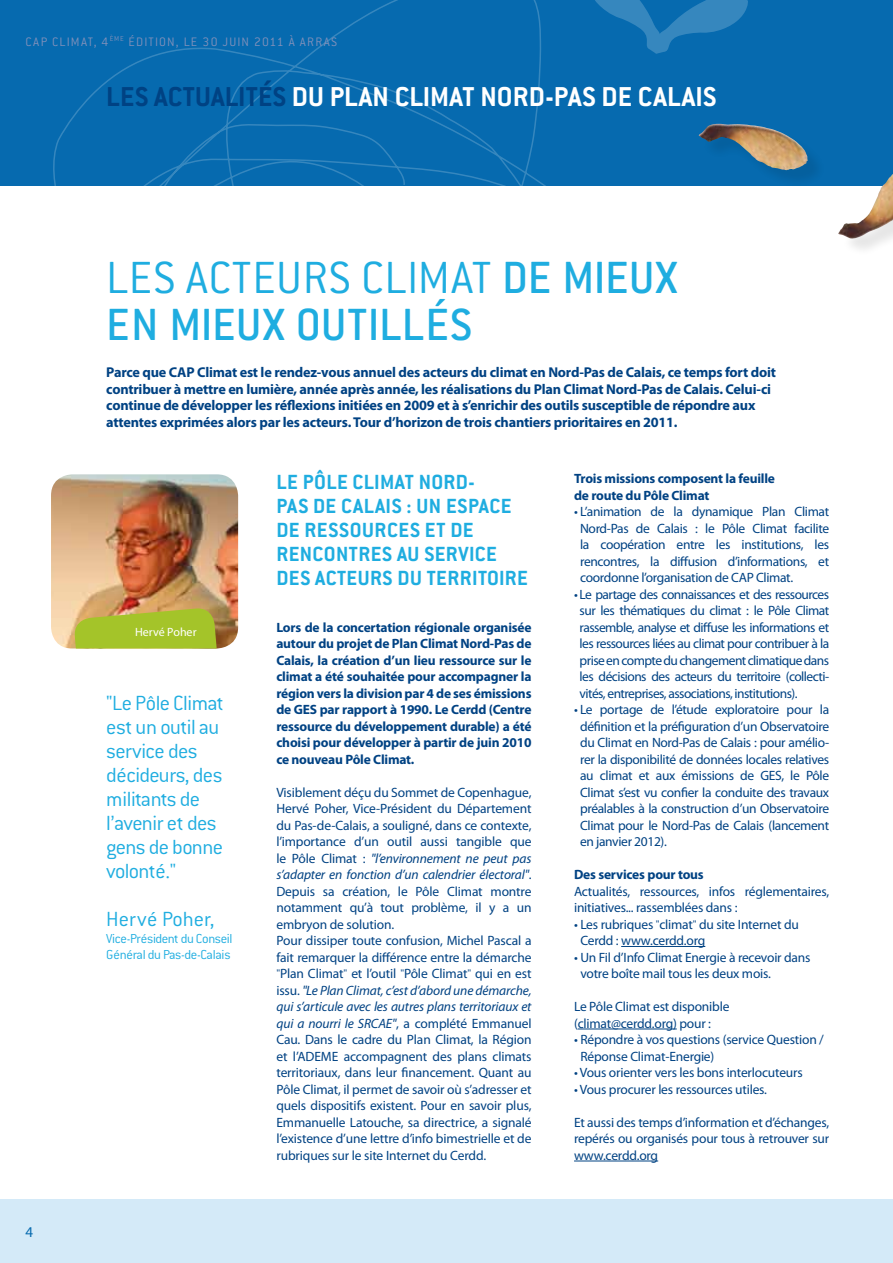
<style>
.page{position:relative;width:893px;height:1263px;background:#fff}
.page>*{position:absolute;margin:0;border:0;box-sizing:border-box;transform-origin:0 0}
.t1{font:500 49.5px/46.7px "Conduit ITC";letter-spacing:.005em;color:#1fade0}
.t2{font:700 30px "Conduit ITC";letter-spacing:.01em;color:#fff}
.t3{font:300 22.5px/24px "Conduit ITC";letter-spacing:-.025em;color:#1fade0}
.t4{font:700 22.5px/24px "Conduit ITC";letter-spacing:.02em;color:#1fade0}
.t5{font:15px "Myriad Pro";color:#066aaf}
.t6{font:700 14.25px/16.5px "Myriad Pro";letter-spacing:-.015em;color:#004283}
.t7{font:300 14.25px/16.5px "Conduit ITC";letter-spacing:-.015em;color:#1fade0}
.t8{font:13.5px/16.5px "Myriad Pro";letter-spacing:-.015em;color:#004283}
.t9{font:700 13.5px/16.5px "Myriad Pro";letter-spacing:-.015em;color:#004283;text-align:justify}
.t10{font:300 13.5px "Conduit ITC";letter-spacing:.085em;color:#8090ba}
.t11{font:12px "Myriad Pro";color:#fff}
.s1{color:#004283}
.s2{font-weight:300}
.s3{font-style:italic}
.s4{font-family:"Conduit ITC";font-weight:300}
</style>
<div class="page">
<div style="left:0;top:0;width:893px;height:186px;background:#066aaf"></div>
<svg style="left:53px;top:0;width:669px;height:186px"></svg>
<div style="left:0;top:1199px;width:893px;height:64px;background:#d4eaf8"></div>
<hr style="left:621px;top:946px;width:84px;height:1px;background:#004283">
<hr style="left:578px;top:1029px;width:99px;height:1px;background:#004283">
<hr style="left:574px;top:1161px;width:84px;height:1px;background:#004283">
<div style="left:702px;top:126px;width:124px;height:62px;background:#000;opacity:.1"></div>
<img style="left:699px;top:124px;width:109px;height:46px">
<div style="left:842px;top:166px;width:51px;height:91px;background:#000;opacity:.1"></div>
<img style="left:838px;top:174px;width:55px;height:65px">
<svg style="left:584px;top:0;width:164px;height:55px"></svg>
<img style="left:51px;top:474px;width:187px;height:174px">
<svg style="left:73px;top:607px;width:158px;height:41px;background:#abb635"></svg>
<p class="t10" style="left:26px;top:34px;width:313px">Cap climat, 4<sup>ème</sup> édition, le 30 juin 2011 à Arras</p>
<h2 class="t2" style="left:106px;top:79px;width:611px"><span class="s1">LES ACTUALITÉS</span> DU PLAN CLIMAT NORD-PAS DE CALAIS</h2>
<h1 class="t1" style="left:106px;top:254px;width:573px"><span class="s2">Les acteurs climat</span> DE MIEUX<br>EN MIEUX OUTILLÉS</h1>
<p class="t6" style="left:106px;top:364px;width:671px">Parce que CAP Climat est le rendez-vous annuel des acteurs du climat en Nord-Pas de Calais, ce temps fort doit contribuer à mettre en lumière, année après année, les réalisations du Plan Climat Nord-Pas de Calais. Celui-ci continue de développer les réflexions initiées en 2009 et à s’enrichir des outils susceptible de répondre aux attentes exprimées alors par les acteurs. Tour d’horizon de trois chantiers prioritaires en 2011.</p>
<p class="t5" style="left:26px;top:1222px;width:9px">4</p>
<p class="t11" style="left:135px;top:624px;width:63px">Hervé Poher</p>
<h3 class="t3" style="left:106px;top:691px;width:119px">"Le Pôle Climat est un outil au service des décideurs, des militants de l’avenir et des gens de bonne volonté."</h3>
<h3 class="t3" style="left:106px;top:907px;width:110px">Hervé Poher,</h3>
<p class="t7" style="left:106px;top:930px;width:128px">Vice-Président du Conseil<br>Général du Pas-de-Calais</p>
<h3 class="t4" style="left:276px;top:470px;width:253px">LE PÔLE CLIMAT NORD-<br>PAS DE CALAIS : UN ESPACE<br>DE RESSOURCES ET DE<br>RENCONTRES AU SERVICE<br>DES ACTEURS DU TERRITOIRE</h3>
<p class="t9" style="left:276px;top:618px;width:257px">Lors de la concertation régionale organisée autour du projet de Plan Climat Nord-Pas de Calais, la création d’un lieu ressource sur le climat a été souhaitée pour accompagner la région vers la division par 4 de ses émissions de GES par rapport à 1990. Le Cerdd (Centre ressource du développement durable) a été choisi pour développer à partir de juin 2010 ce nouveau Pôle Climat.</p>
<p class="t8" style="left:276px;top:783px;width:257px">Visiblement déçu du Sommet de Copenhague, Hervé Poher, Vice-Président du Département du Pas-de-Calais, a souligné, dans ce contexte, l’importance d’un outil aussi tangible que le Pôle Climat : <span class="s3">"l’environnement ne peut pas s’adapter en fonction d’un calendrier électoral"</span>.<br>Depuis sa création, le Pôle Climat montre notamment qu’à tout problème, il y a un embryon de solution.<br>Pour dissiper toute confusion, Michel Pascal a fait remarquer la différence entre la démarche <span class="s4">"</span>Plan Climat<span class="s4">"</span> et l’outil <span class="s4">"</span>Pôle Climat<span class="s4">"</span> qui en est issu. <span class="s3">"Le Plan Climat, c’est d’abord une démarche, qui s’articule avec les autres plans territoriaux et qui a nourri le SRCAE"</span>, a complété Emmanuel Cau. Dans le cadre du Plan Climat, la Région et l’ADEME accompagnent des plans climats territoriaux, dans leur financement. Quant au Pôle Climat, il permet de savoir où s’adresser et quels dispositifs existent. Pour en savoir plus, Emmanuelle Latouche, sa directrice, a signalé l’existence d’une lettre d’info bimestrielle et de rubriques sur le site Internet du Cerdd.</p>
<p class="t9" style="left:574px;top:470px;width:202px">Trois missions composent la feuille de route du Pôle Climat</p>
<p class="t8" style="left:580px;top:503px;width:251px;text-align:justify;text-indent:-6px">• L’animation de la dynamique Plan Climat Nord-Pas de Calais : le Pôle Climat facilite la coopération entre les institutions, les rencontres, la diffusion d’informations, et coordonne l’organisation de CAP Climat.</p>
<p class="t8" style="left:580px;top:585px;width:251px;text-align:justify;text-indent:-6px">• Le partage des connaissances et des ressources sur les thématiques du climat : le Pôle Climat rassemble, analyse et diffuse les informations et les ressources liées au climat pour contribuer à la prise en compte du changement climatique dans les décisions des acteurs du territoire (collecti&shy;vités, entreprises, associations, institutions).</p>
<p class="t8" style="left:580px;top:701px;width:251px;text-align:justify;text-indent:-6px">• Le portage de l’étude exploratoire pour la définition et la préfiguration d’un Observatoire du Climat en Nord-Pas de Calais : pour amélio&shy;rer la disponibilité de données locales relatives au climat et aux émissions de GES, le Pôle Climat s’est vu confier la conduite des travaux préalables à la construction d’un Observatoire Climat pour le Nord-Pas de Calais (lancement en janvier 2012).</p>
<p class="t9" style="left:574px;top:866px;width:131px">Des services pour tous</p>
<p class="t8" style="left:574px;top:882px;width:257px">Actualités, ressources, infos réglementaires, initiatives... rassemblées dans :</p>
<p class="t8" style="left:580px;top:915px;width:220px;text-indent:-6px">• Les rubriques <span class="s4">"</span>climat<span class="s4">"</span> du site Internet du<br>Cerdd : www.cerdd.org</p>
<p class="t8" style="left:580px;top:948px;width:232px;text-indent:-6px">• Un Fil d’Info Climat Energie à recevoir dans votre boîte mail tous les deux mois.</p>
<p class="t8" style="left:574px;top:998px;width:157px">Le Pôle Climat est disponible (climat@cerdd.org) pour :</p>
<p class="t8" style="left:580px;top:1031px;width:245px;text-indent:-6px">• Répondre à vos questions (service Question /<br>Réponse Climat-Energie)</p>
<p class="t8" style="left:574px;top:1064px;width:230px">• Vous orienter vers les bons interlocuteurs</p>
<p class="t8" style="left:574px;top:1080px;width:194px">• Vous procurer les ressources utiles.</p>
<p class="t8" style="left:574px;top:1113px;width:257px;text-align:justify">Et aussi des temps d’information et d’échanges, repérés ou organisés pour tous à retrouver sur www.cerdd.org</p>
</div>
